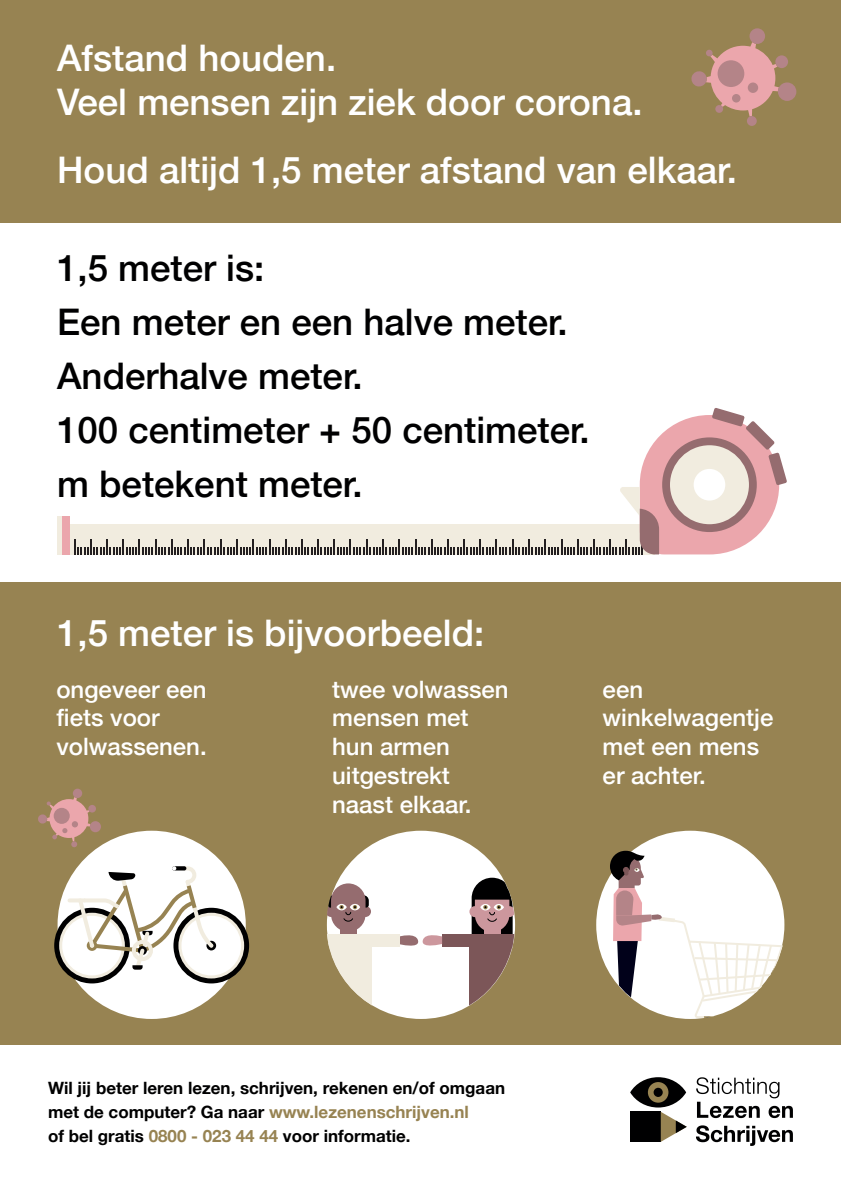
<style>
.page{position:relative;width:842px;height:1191px;background:#fff}
.page>*{position:absolute;margin:0;border:0;box-sizing:border-box;transform-origin:0 0}
.t1{font:500 36.6px/44px "Helvetica Neue";color:#fff}
.t2{font:500 36.6px/53.9px "Helvetica Neue";color:#000001}
.t3{font:500 24px/28.8px "Helvetica Neue";color:#fff}
.t4{font:700 17px/24px "Helvetica Neue";color:#000001}
.s1{color:#978352}
</style>
<div class="page">
<div style="left:0;top:0;width:841px;height:1190px;background:#978352"></div>
<div style="left:0;top:1045px;width:841px;height:145px;background:#fff"></div>
<div style="left:0;top:224px;width:841px;height:358px;background:#fff"></div>
<svg style="left:696px;top:1077px;width:97px;height:41px"></svg>
<svg style="left:696px;top:1125px;width:97px;height:21px"></svg>
<div style="left:631px;top:1111px;width:30px;height:30px;background:#000001"></div>
<svg style="left:630px;top:1077px;width:56px;height:30px"></svg>
<div style="left:648px;top:1082px;width:20px;height:20px;background:#978352;border-radius:50%"></div>
<div style="left:654px;top:1087px;width:9px;height:10px;background:#000001;border-radius:50%"></div>
<svg style="left:661px;top:1112px;width:26px;height:29px"></svg>
<div style="left:58px;top:830px;width:188px;height:189px;background:#fff;border-radius:50%"></div>
<div style="left:327px;top:830px;width:188px;height:189px;background:#fff;border-radius:50%"></div>
<div style="left:596px;top:830px;width:188px;height:189px;background:#fff;border-radius:50%"></div>
<svg style="left:610px;top:850px;width:175px;height:169px"></svg>
<svg style="left:74px;top:408px;width:713px;height:146px"></svg>
<div style="left:61px;top:516px;width:9px;height:38px;background:#eba6ac"></div>
<hr style="left:57px;top:516px;width:4px;height:38px;background:#f1ecdf">
<svg style="left:691px;top:28px;width:105px;height:98px"></svg>
<svg style="left:38px;top:788px;width:63px;height:59px"></svg>
<svg style="left:469px;top:906px;width:11px;height:11px"></svg>
<svg style="left:472px;top:877px;width:41px;height:57px;background:#725b5b"></svg>
<div style="left:360px;top:906px;width:11px;height:11px;background:#956c6f;border-radius:50%"></div>
<svg style="left:365px;top:895px;width:4px;height:12px"></svg>
<div style="left:331px;top:883px;width:35px;height:48px;background:#956c6f;border-radius:17px"></div>
<svg style="left:350px;top:904px;width:10px;height:6px"></svg>
<svg style="left:327px;top:895px;width:30px;height:27px"></svg>
<div style="left:340px;top:929px;width:17px;height:5px;background:#956c6f"></div>
<div style="left:484px;top:929px;width:17px;height:5px;background:#cc979d"></div>
<div style="left:326px;top:934px;width:73px;height:13px;background:#f1ecdf"></div>
<div style="left:442px;top:934px;width:73px;height:13px;background:#7c5658"></div>
<svg style="left:326px;top:943px;width:46px;height:63px;fill:#f1ecdf"></svg>
<svg style="left:469px;top:943px;width:46px;height:63px;fill:#7c5658"></svg>
<svg style="left:399px;top:934px;width:43px;height:13px"></svg>
<svg style="left:54px;top:864px;width:195px;height:119px"></svg>
<h1 class="t1" style="left:57px;top:33px;width:587px">Afstand houden.<br>Veel mensen zijn ziek door corona.</h1>
<h1 class="t1" style="left:57px;top:145px;width:681px">Houd altijd 1,5 meter afstand van elkaar.</h1>
<h1 class="t2" style="left:57px;top:238px;width:534px">1,5 meter is:<br>Een meter en een halve meter.<br>Anderhalve meter.<br>100 centimeter + 50 centimeter. m betekent meter.</h1>
<h1 class="t1" style="left:57px;top:608px;width:429px">1,5 meter is bijvoorbeeld:</h1>
<h2 class="t3" style="left:332px;top:672px;width:178px">twee volwassen mensen met hun armen uitgestrekt naast elkaar.</h2>
<h2 class="t3" style="left:603px;top:672px;width:172px">een winkelwagentje met een mens er achter.</h2>
<h2 class="t3" style="left:56px;top:672px;width:152px">ongeveer een fiets voor volwassenen.</h2>
<p class="t4" style="left:48px;top:1076px;width:459px">Wil jij beter leren lezen, schrijven, rekenen en/of omgaan met de computer? Ga naar <span class="s1">www.lezenenschrijven.nl<br></span>of bel gratis <span class="s1">0800 - 023 44 44</span> voor informatie.</p>
</div>
